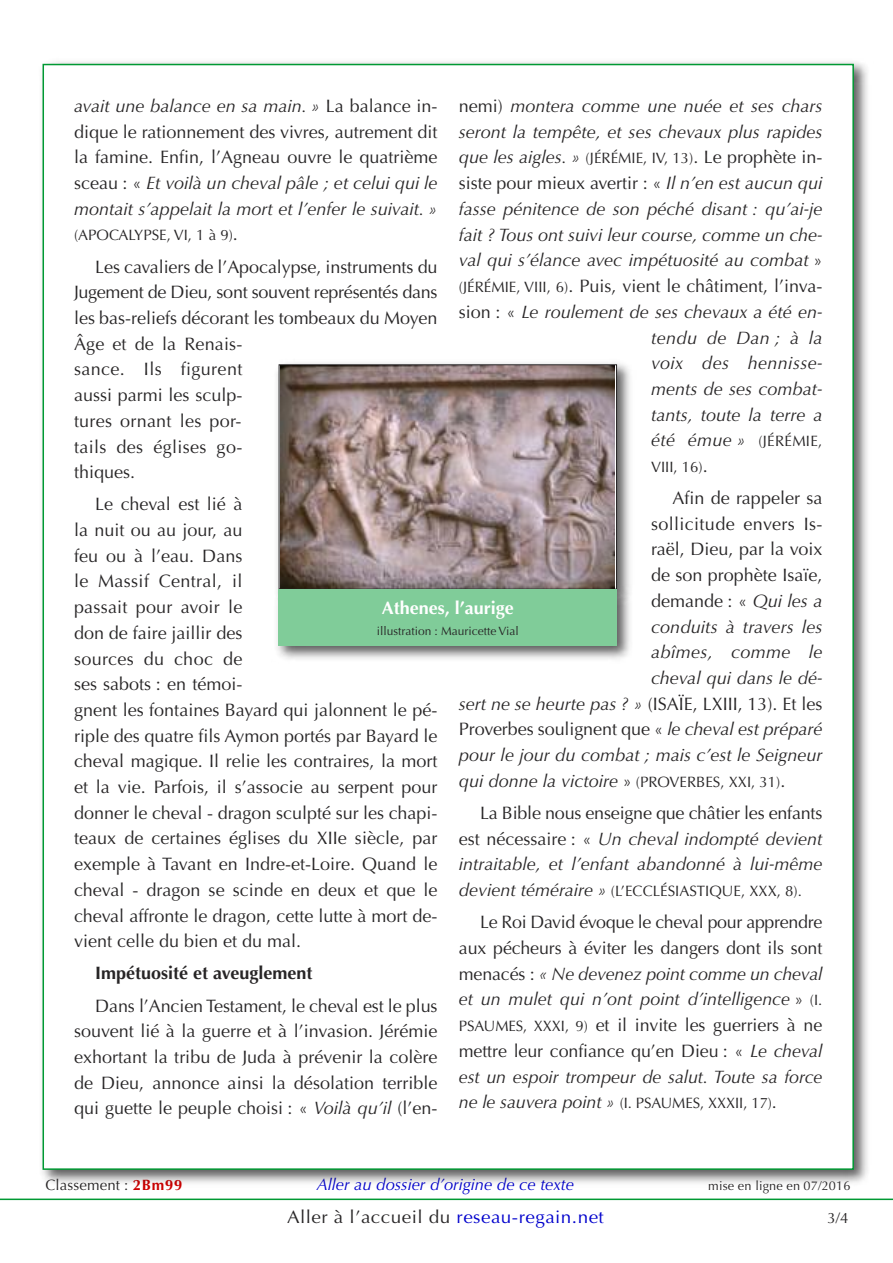
<style>
.page{position:relative;width:893px;height:1263px;background:#fff}
.page>*{position:absolute;margin:0;border:0;box-sizing:border-box;transform-origin:0 0}
.t1{font:18px/25.7px "Optima";color:#272526}
.t2{font:italic 18px/25.7px "Optima";color:#272526;text-align:justify}
.t3{font:18px "Optima";letter-spacing:.025em;color:#272526;scale:1.05 1}
.t4{font:700 18px "Optima";color:#272526}
.t5{font:18px "Optima";letter-spacing:.02em;color:#272526}
.t6{font:700 18px "Optima";color:#fff}
.t7{font:italic 18px "Optima";letter-spacing:.02em;color:#272526}
.t8{font:italic 16.5px "Optima";color:#00c}
.t9{font:15px "Optima";color:#272526}
.t10{font:15px/25.7px "Optima";letter-spacing:.02em;color:#272526}
.t11{font:12.75px "Optima";letter-spacing:.01em;color:#272526}
.t12{font:12px "Optima";color:#272526}
.s1{font-style:normal}
.s2{font-size:18px}
.s3{font-style:italic}
.s4{font-style:italic;font-size:18px}
.s5{font-style:normal;font-size:15px}
.s6{font-size:15px}
.s7{font-weight:700;color:#c00}
.s8{color:#00c}
</style>
<div class="page">
<hr style="left:0;top:1198px;width:893px;height:2px;background:#093">
<img style="left:42px;top:61px;width:826px;height:1122px">
<div style="left:44px;top:65px;width:808px;height:1103px;background:#fff"></div>
<img style="left:276px;top:363px;width:354px;height:220px">
<img style="left:281px;top:366px;width:334px;height:217px">
<div style="left:279px;top:364px;width:338px;height:225px;border:1px solid #272526"></div>
<img style="left:277px;top:583px;width:354px;height:76px">
<div style="left:279px;top:589px;width:338px;height:57px;background:#80cc99"></div>
<p class="t2" style="left:74px;top:93px;width:365px">avait une balance en sa main. » <span class="s1">La balance in&shy;dique le rationnement des vivres, autrement dit la famine. Enfin, l’Agneau ouvre le quatrième sceau : «</span> Et voilà un cheval pâle ; et celui qui le montait s’appelait la mort et l’enfer le suivait. »</p>
<p class="t9" style="left:74px;top:227px;width:165px">(APOCALYPSE, VI, 1 à 9)<span class="s2">.</span></p>
<p class="t1" style="left:74px;top:254px;width:365px;text-indent:21px">Les cavaliers de l’Apocalypse, instruments du<br>Jugement de Dieu, sont souvent représentés dans les bas-reliefs décorant les tombeaux du Moyen<br>Âge et de la Renais-<br>sance. Ils figurent<br>aussi parmi les sculp-<br>tures ornant les por-<br>tails des églises go-<br>thiques.</p>
<p class="t1" style="left:74px;top:492px;width:365px;text-indent:21px">Le cheval est lié à<br>la nuit ou au jour, au<br>feu ou à l’eau. Dans<br>le Massif Central, il<br>passait pour avoir le<br>don de faire jaillir des<br>sources du choc de<br>ses sabots : en témoi-<br>gnent les fontaines Bayard qui jalonnent le pé&shy;riple des quatre fils Aymon portés par Bayard le cheval magique. Il relie les contraires, la mort et la vie. Parfois, il s’associe au serpent pour donner le cheval - dragon sculpté sur les chapi&shy;teaux de certaines églises du XIIe siècle, par exemple à Tavant en Indre-et-Loire. Quand le cheval - dragon se scinde en deux et que le cheval affronte le dragon, cette lutte à mort de&shy;vient celle du bien et du mal.</p>
<p class="t4" style="left:95px;top:963px;width:219px">Impétuosité et aveuglement</p>
<p class="t1" style="left:74px;top:993px;width:365px;text-align:justify;text-indent:21px">Dans l’Ancien Testament, le cheval est le plus souvent lié à la guerre et à l’invasion. Jérémie exhortant la tribu de Juda à prévenir la colère de Dieu, annonce ainsi la désolation terrible qui guette le peuple choisi : « <span class="s3">Voilà qu’il</span> (l’en-</p>
<p class="t2" style="left:459px;top:93px;width:365px"><span class="s1">nemi)</span> montera comme une nuée et ses chars seront la tempête, et ses chevaux plus rapides</p>
<p class="t9" style="left:459px;top:150px;width:365px"><span class="s4">que les aigles. »</span> (JÉRÉMIE, IV, 13)<span class="s2">. Le prophète in-</span></p>
<p class="t2" style="left:459px;top:170px;width:365px;text-align:right"><span class="s1">siste pour mieux avertir : «</span> Il n’en est aucun qui fasse pénitence de son péché disant : qu’ai-je fait ? Tous ont suivi leur course, comme un che&shy;val qui s’élance avec impétuosité au combat <span class="s1">» </span><span class="s5">(JÉRÉMIE, VIII, 6)</span><span class="s1">. Puis, vient le châtiment, l’inva&shy;sion : «</span> Le roulement de ses chevaux a été en&shy;tendu de Dan ; à la<br>voix des hennisse-<br>ments de ses combat-<br>tants, toute la terre a</p>
<p class="t10" style="left:651px;top:429px;width:173px"><span class="s4">été émue »</span> (JÉRÉMIE,<br>VIII, 16)<span class="s2">.</span></p>
<p class="t1" style="left:672px;top:485px;width:152px">Afin de rappeler sa</p>
<p class="t5" style="left:651px;top:513px;width:173px">sollicitude envers Is-</p>
<p class="t1" style="left:651px;top:537px;width:173px">raël, Dieu, par la voix</p>
<p class="t1" style="left:651px;top:562px;width:173px">de son prophète Isaïe,</p>
<p class="t1" style="left:651px;top:588px;width:173px">demande : « <span class="s3">Qui les a</span></p>
<p class="t2" style="left:651px;top:614px;width:173px">conduits à travers les</p>
<p class="t7" style="left:651px;top:642px;width:173px">abîmes, comme le</p>
<p class="t2" style="left:651px;top:665px;width:173px">cheval qui dans le dé-</p>
<p class="t1" style="left:459px;top:691px;width:365px"><span class="s3">sert ne se heurte pas ? »</span> (ISAÏE, LXIII, 13). Et les</p>
<p class="t1" style="left:459px;top:717px;width:365px">Proverbes soulignent que « <span class="s3">le cheval est préparé</span></p>
<p class="t2" style="left:459px;top:742px;width:365px">pour le jour du combat ; mais c’est le Seigneur</p>
<p class="t2" style="left:459px;top:768px;width:328px">qui donne la victoire <span class="s1">»</span> <span class="s5">(PROVERBES, XXI, 31)</span><span class="s1">.</span></p>
<p class="t2" style="left:459px;top:800px;width:365px;text-indent:21px"><span class="s1">La Bible nous enseigne que châtier les enfants est nécessaire : «</span> Un cheval indompté devient intraitable, et l’enfant abandonné à lui-même</p>
<p class="t9" style="left:459px;top:882px;width:344px"><span class="s4">devient téméraire »</span> (L’ECCLÉSIASTIQUE, XXX, 8).</p>
<p class="t1" style="left:459px;top:909px;width:365px;text-align:justify;text-indent:21px">Le Roi David évoque le cheval pour apprendre aux pécheurs à éviter les dangers dont ils sont menacés : <span class="s3">« Ne devenez point comme un cheval et un mulet qui n’ont point d’intelligence</span> » <span class="s6">(I.<br>PSAUMES, XXXI, 9)</span> et il invite les guerriers à ne mettre leur confiance qu’en Dieu : « <span class="s3">Le cheval est un espoir trompeur de salut. Toute sa force</span></p>
<p class="t9" style="left:459px;top:1094px;width:319px"><span class="s4">ne le sauvera point »</span> (I. PSAUMES, XXXII, 17)<span class="s2">.</span></p>
<p class="t6" style="left:382px;top:598px;width:134px">Athenes, l’aurige</p>
<p class="t12" style="left:377px;top:623px;width:144px">illustration : Mauricette Vial</p>
<p class="t9" style="left:45px;top:1176px;width:139px">Classement : <span class="s7">2Bm99</span></p>
<p class="t8" style="left:317px;top:1175px;width:259px">Aller au dossier d’origine de ce texte</p>
<p class="t11" style="left:708px;top:1178px;width:144px">mise en ligne en 07/2016</p>
<p class="t3" style="left:287px;top:1207px;width:303px">Aller à l’accueil du <span class="s8">reseau-regain.net</span></p>
<p class="t9" style="left:827px;top:1209px;width:22px">3/4</p>
</div>
